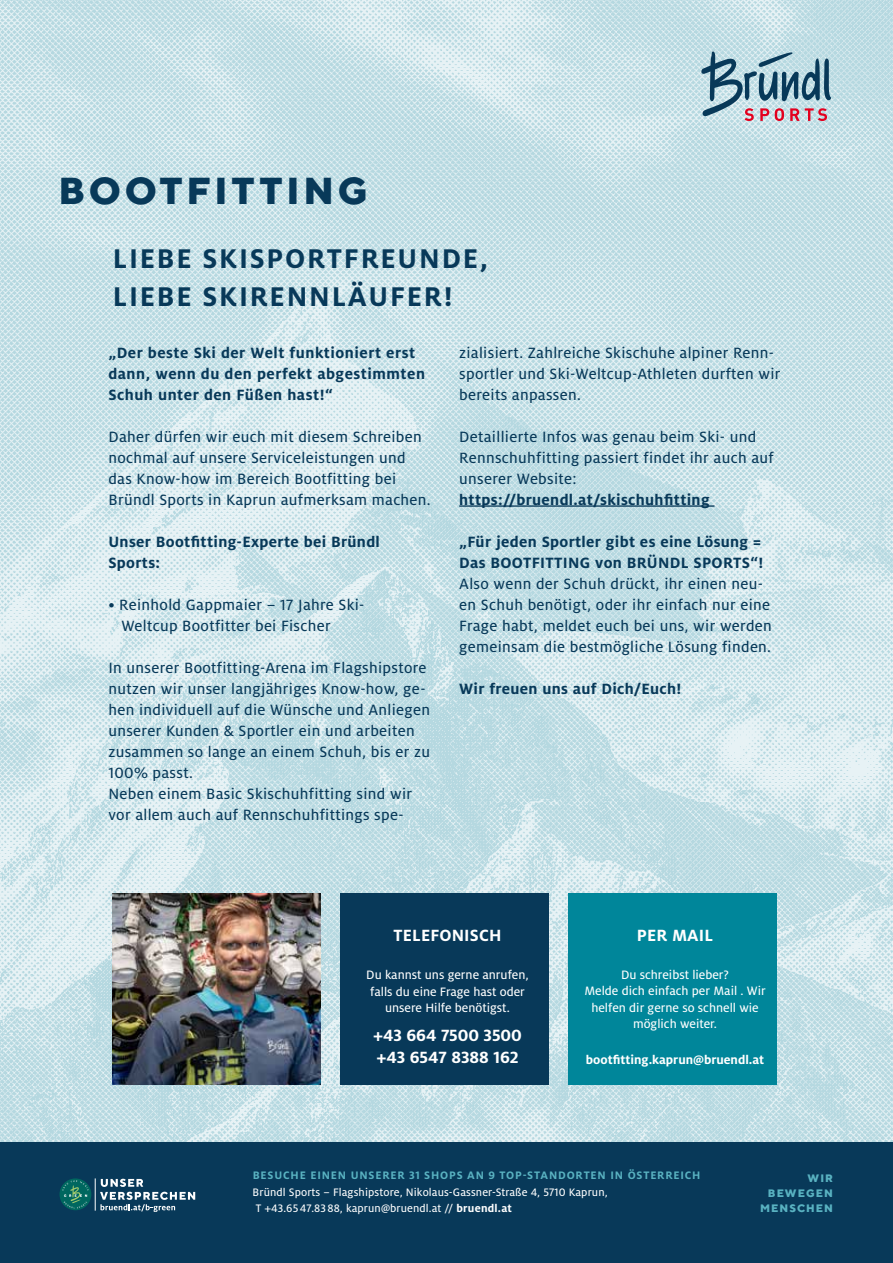
<style>
.page{position:relative;width:893px;height:1263px;background:#fff}
.page>*{position:absolute;margin:0;border:0;box-sizing:border-box;transform-origin:0 0}
.t1{font:800 37.5px "TT Norms";letter-spacing:.1em;color:#083959}
.t2{font:700 30px/37.5px "Milo Pro";letter-spacing:.06em;color:#083959}
.t3{font:700 18px/21.6px "Milo Pro";color:#fff}
.t4{font:16.5px/21px "Milo Pro Text";letter-spacing:.02em;color:#083959}
.t5{font:700 16.5px/21px "Milo Pro";letter-spacing:.02em;color:#083959}
.t6{font:13.5px/16.2px "Milo Pro Text";color:#fff;text-align:center}
.t7{font:700 13.5px "Milo Pro";color:#fff}
.t8{font:12px/16.5px "Milo Pro Text";letter-spacing:.01em;color:#fff}
.t9{font:700 12px "Milo Pro";letter-spacing:.07em;color:#59b2c1}
.t10{font:800 10.8px/14.9px "TT Norms";letter-spacing:.1em;color:#59b2c1;text-align:right}
.s1{font-family:"Milo Pro";font-weight:700}
</style>
<div class="page">
<img style="left:0;top:0;width:893px;height:1142px">
<svg style="left:701px;top:51px;width:130px;height:70px"></svg>
<div style="left:0;top:1142px;width:893px;height:121px;background:#083959"></div>
<hr style="left:95px;top:1178px;width:1px;height:32px;background:#fff">
<svg style="left:100px;top:1179px;width:95px;height:33px"></svg>
<div style="left:60px;top:1178px;width:31px;height:32px;background:#00675f;border-radius:50%"></div>
<svg style="left:62px;top:1180px;width:27px;height:28px"></svg>
<hr style="left:459px;top:505px;width:255px;height:2px;background:#083959">
<img style="left:113px;top:893px;width:208px;height:192px">
<div style="left:340px;top:893px;width:209px;height:192px;background:#083959"></div>
<div style="left:568px;top:893px;width:208px;height:192px;background:#00869a"></div>
<h1 class="t1" style="left:58px;top:167px;width:311px">BOOTFITTING</h1>
<h2 class="t2" style="left:113px;top:240px;width:377px">LIEBE SKISPORTFREUNDE,<br>LIEBE SKIRENNLÄUFER!</h2>
<p class="t5" style="left:108px;top:342px;width:318px">„Der beste Ski der Welt funktioniert erst dann, wenn du den perfekt abgestimmten<br>Schuh unter den Füßen hast!“</p>
<p class="t4" style="left:108px;top:426px;width:324px">Daher dürfen wir euch mit diesem Schreiben nochmal auf unsere Serviceleistungen und das Know-how im Bereich Bootfitting bei Bründl Sports in Kaprun aufmerksam machen.</p>
<p class="t5" style="left:108px;top:531px;width:273px">Unser Bootfitting-Experte bei Bründl<br>Sports:</p>
<p class="t4" style="left:121px;top:594px;width:244px;text-indent:-13px">• Reinhold Gappmaier – 17 Jahre Ski-<br>Weltcup Bootfitter bei Fischer</p>
<p class="t4" style="left:108px;top:657px;width:323px">In unserer Bootfitting-Arena im Flagshipstore nutzen wir unser langjähriges Know-how, ge&shy;hen individuell auf die Wünsche und Anliegen unserer Kunden &amp; Sportler ein und arbeiten zusammen so lange an einem Schuh, bis er zu 100% passt.<br>Neben einem Basic Skischuhfitting sind wir vor allem auch auf Rennschuhfittings spe-</p>
<p class="t4" style="left:459px;top:342px;width:323px">zialisiert. Zahlreiche Skischuhe alpiner Renn&shy;sportler und Ski-Weltcup-Athleten durften wir bereits anpassen.</p>
<p class="t4" style="left:459px;top:426px;width:316px">Detaillierte Infos was genau beim Ski- und<br>Rennschuhfitting passiert findet ihr auch auf unserer Website:</p>
<p class="t5" style="left:459px;top:489px;width:252px">https://bruendl.at/skischuhfitting</p>
<p class="t5" style="left:459px;top:531px;width:306px">„Für jeden Sportler gibt es eine Lösung =<br>Das BOOTFITTING von BRÜNDL SPORTS“!</p>
<p class="t4" style="left:459px;top:573px;width:314px">Also wenn der Schuh drückt, ihr einen neu&shy;en Schuh benötigt, oder ihr einfach nur eine Frage habt, meldet euch bei uns, wir werden gemeinsam die bestmögliche Lösung finden.</p>
<p class="t5" style="left:459px;top:678px;width:224px">Wir freuen uns auf Dich/Euch!</p>
<p class="t3" style="left:394px;top:925px;width:109px">TELEFONISCH</p>
<p class="t6" style="left:366px;top:967px;width:164px">Du kannst uns gerne anrufen, falls du eine Frage hast oder unsere Hilfe benötigst.</p>
<p class="t3" style="left:373px;top:1025px;width:150px">+43 664 7500 3500 +43 6547 8388 162</p>
<p class="t3" style="left:637px;top:925px;width:78px">PER MAIL</p>
<p class="t6" style="left:584px;top:967px;width:183px">Du schreibst lieber?<br>Melde dich einfach per Mail . Wir helfen dir gerne so schnell wie möglich weiter.</p>
<p class="t7" style="left:586px;top:1052px;width:180px">bootfitting.kaprun@bruendl.at</p>
<p class="t9" style="left:253px;top:1168px;width:449px">BESUCHE EINEN UNSERER 31 SHOPS AN 9 TOP-STANDORTEN IN ÖSTERREICH</p>
<p class="t8" style="left:253px;top:1183px;width:357px">Bründl Sports – Flagshipstore, Nikolaus-Gassner-Straße 4, 5710 Kaprun,<br>T +43.6547.83 88, kaprun@bruendl.at // <span class="s1">bruendl.at</span></p>
<p class="t10" style="left:760px;top:1171px;width:74px">WIR<br>BEWEGEN<br>MENSCHEN</p>
</div>
